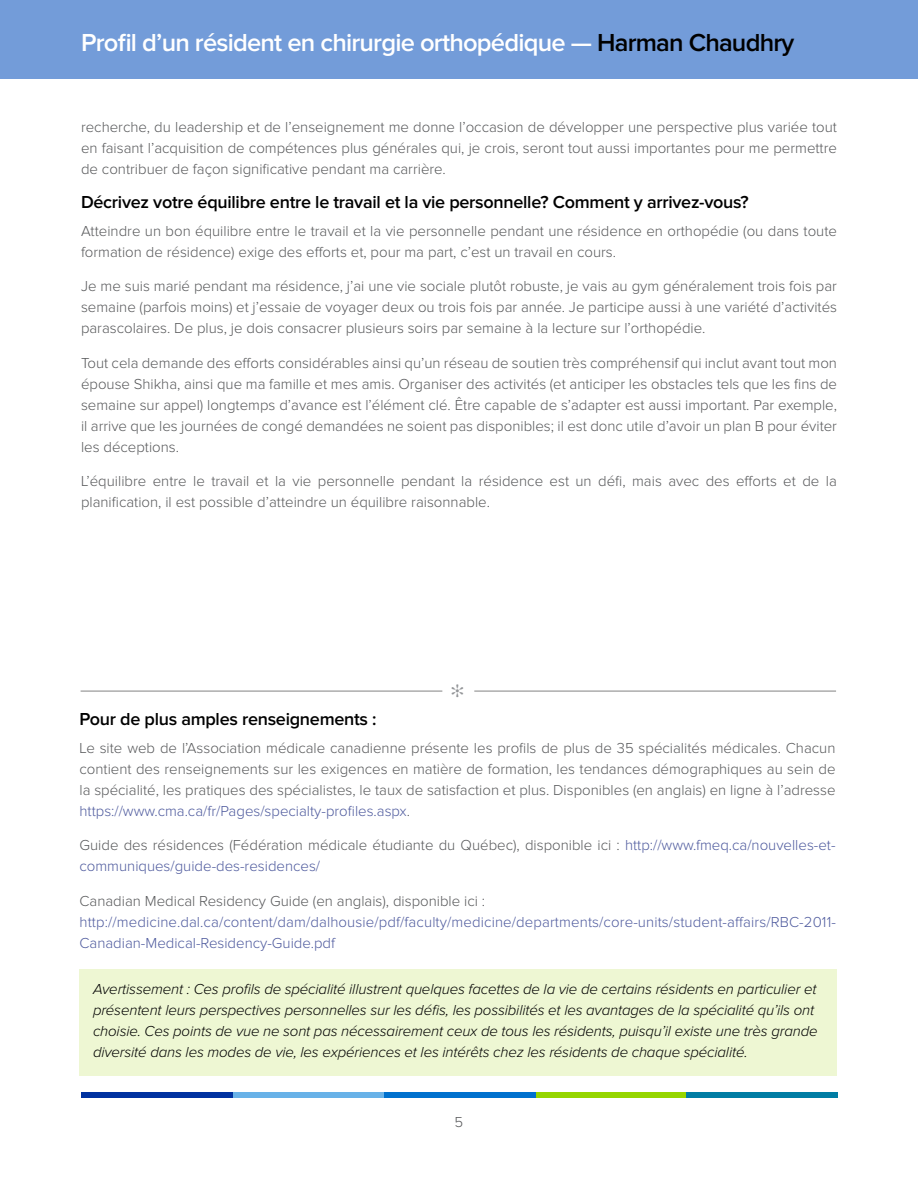
<style>
.page{position:relative;width:918px;height:1188px;background:#fff}
.page>*{position:absolute;margin:0;border:0;box-sizing:border-box;transform-origin:0 0}
.t1{font:600 25.5px "Proxima Nova";letter-spacing:-.03em;color:#fff}
.t2{font:600 18px "Proxima Nova";letter-spacing:-.015em;color:#000}
.t3{font:300 15px/21px "Proxima Nova";color:#58595b;text-align:justify}
.t4{font:italic 300 15px/21px "Proxima Nova";letter-spacing:-.01em;color:#000}
.t5{font:300 15px/21px "Proxima Nova";letter-spacing:.01em;color:#4f5b9e}
.s1{color:#000}
.s2{color:#4f5b9e}
</style>
<div class="page">
<div style="left:0;top:0;width:918px;height:78px;background:#739cd9"></div>
<div style="left:82px;top:1092px;width:151px;height:5px;background:#0032a0"></div>
<div style="left:233px;top:1092px;width:151px;height:5px;background:#68b2e8"></div>
<div style="left:384px;top:1092px;width:152px;height:5px;background:#0071ce"></div>
<div style="left:536px;top:1092px;width:151px;height:5px;background:#95d500"></div>
<div style="left:686px;top:1092px;width:152px;height:5px;background:#007da4"></div>
<div style="left:80px;top:969px;width:757px;height:106px;background:#eef7d3"></div>
<hr style="left:81px;top:691px;width:361px;height:1px;background:#000">
<hr style="left:474px;top:691px;width:362px;height:1px;background:#000">
<h1 class="t1" style="left:81px;top:28px;width:715px">Profil d’un résident en chirurgie orthopédique — <span class="s1">Harman Chaudhry</span></h1>
<p class="t3" style="left:81px;top:116px;width:758px">recherche, du leadership et de l’enseignement me donne l’occasion de développer une perspective plus variée tout en faisant l’acquisition de compétences plus générales qui, je crois, seront tout aussi importantes pour me permettre de contribuer de façon significative pendant ma carrière.</p>
<p class="t2" style="left:81px;top:192px;width:669px">Décrivez votre équilibre entre le travail et la vie personnelle? Comment y arrivez-vous?</p>
<p class="t3" style="left:81px;top:221px;width:758px">Atteindre un bon équilibre entre le travail et la vie personnelle pendant une résidence en orthopédie (ou dans toute formation de résidence) exige des efforts et, pour ma part, c’est un travail en cours.</p>
<p class="t3" style="left:81px;top:276px;width:758px">Je me suis marié pendant ma résidence, j’ai une vie sociale plutôt robuste, je vais au gym généralement trois fois par semaine (parfois moins) et j’essaie de voyager deux ou trois fois par année. Je participe aussi à une variété d’activités parascolaires. De plus, je dois consacrer plusieurs soirs par semaine à la lecture sur l’orthopédie.</p>
<p class="t3" style="left:81px;top:353px;width:758px">Tout cela demande des efforts considérables ainsi qu’un réseau de soutien très compréhensif qui inclut avant tout mon épouse Shikha, ainsi que ma famille et mes amis. Organiser des activités (et anticiper les obstacles tels que les fins de semaine sur appel) longtemps d’avance est l’élément clé. Être capable de s’adapter est aussi important. Par exemple, il arrive que les journées de congé demandées ne soient pas disponibles; il est donc utile d’avoir un plan B pour éviter les déceptions.</p>
<p class="t3" style="left:81px;top:471px;width:757px">L’équilibre entre le travail et la vie personnelle pendant la résidence est un défi, mais avec des efforts et de la planification, il est possible d’atteindre un équilibre raisonnable.</p>
<p class="t2" style="left:79px;top:709px;width:298px">Pour de plus amples renseignements :</p>
<p class="t3" style="left:80px;top:737px;width:758px">Le site web de l’Association médicale canadienne présente les profils de plus de 35 spécialités médicales. Chacun contient des renseignements sur les exigences en matière de formation, les tendances démographiques au sein de la spécialité, les pratiques des spécialistes, le taux de satisfaction et plus. Disponibles (en anglais) en ligne à l’adresse <span class="s2">https://www.cma.ca/fr/Pages/specialty-profiles.aspx</span>.</p>
<p class="t3" style="left:80px;top:835px;width:758px">Guide des résidences (Fédération médicale étudiante du Québec), disponible ici : <span class="s2">http://www.fmeq.ca/nouvelles-et&shy;communiques/guide-des-residences/</span></p>
<p class="t3" style="left:80px;top:890px;width:407px">Canadian Medical Residency Guide (en anglais), disponible ici :</p>
<p class="t5" style="left:80px;top:911px;width:758px">http://medicine.dal.ca/content/dam/dalhousie/pdf/faculty/medicine/departments/core-units/student-affairs/RBC-2011-<br>Canadian-Medical-Residency-Guide.pdf</p>
<p class="t4" style="left:93px;top:979px;width:726px">Avertissement : Ces profils de spécialité illustrent quelques facettes de la vie de certains résidents en particulier et présentent leurs perspectives personnelles sur les défis, les possibilités et les avantages de la spécialité qu’ils ont choisie. Ces points de vue ne sont pas nécessairement ceux de tous les résidents, puisqu’il existe une très grande diversité dans les modes de vie, les expériences et les intérêts chez les résidents de chaque spécialité.</p>
<p class="t3" style="left:455px;top:1112px;width:10px">5</p>
</div>
